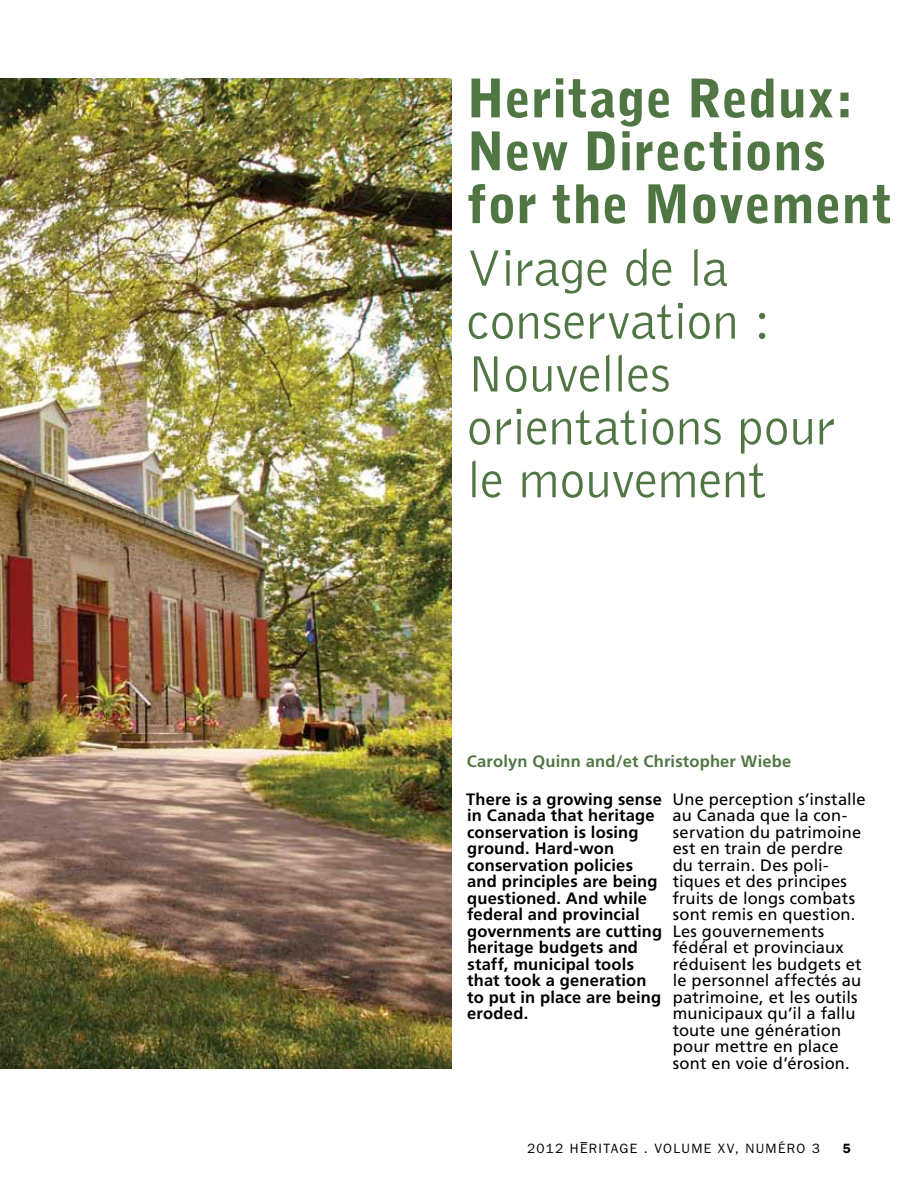
<style>
.page{position:relative;width:918px;height:1188px;background:#fff}
.page>*{position:absolute;margin:0;border:0;box-sizing:border-box;transform-origin:0 0}
.t1{font:300 52.95px/52.9px "Bell Gothic";letter-spacing:-.01em;color:#507743}
.t2{font:900 52.95px/52.9px "Bell Gothic";color:#507743}
.t3{font:16.5px/16.5px "Frutiger";letter-spacing:.01em;color:#000}
.t4{font:700 16.5px/16.5px "Frutiger";letter-spacing:.01em;color:#000}
.t5{font:700 16.5px "Frutiger";letter-spacing:.01em;color:#507743}
.t6{font:13.5px "Franklin Gothic";letter-spacing:.1em;color:#000}
.t7{font:600 13.5px "Franklin Gothic";color:#000}
</style>
<div class="page">
<img style="left:0;top:79px;width:451px;height:990px">
<h1 class="t2" style="left:467px;top:73px;width:427px">Heritage Redux:<br>New Directions for the Movement</h1>
<h1 class="t1" style="left:467px;top:243px;width:371px">Virage de la conservation :<br>Nouvelles orientations pour le mouvement</h1>
<p class="t5" style="left:467px;top:752px;width:326px">Carolyn Quinn and/et Christopher Wiebe</p>
<p class="t4" style="left:466px;top:791px;width:198px">There is a growing sense in Canada that heritage conservation is losing ground. Hard-won conservation policies and principles are being questioned. And while federal and provincial governments are cutting heritage budgets and staff, municipal tools that took a generation to put in place are being eroded.</p>
<p class="t3" style="left:672px;top:791px;width:195px">Une perception s’installe au Canada que la con&shy;servation du patrimoine est en train de perdre du terrain. Des poli&shy;tiques et des principes fruits de longs combats sont remis en question.<br>Les gouvernements fédéral et provinciaux réduisent les budgets et le personnel affectés au patrimoine, et les outils municipaux qu’il a fallu toute une génération pour mettre en place sont en voie d’érosion.</p>
<p class="t6" style="left:527px;top:1141px;width:295px">2012 HERITAGE . VOLUME XV, NUMÉRO 3</p>
<p class="t6" style="left:580px;top:1133px;width:8px">–</p>
<p class="t7" style="left:842px;top:1141px;width:10px">5</p>
</div>
